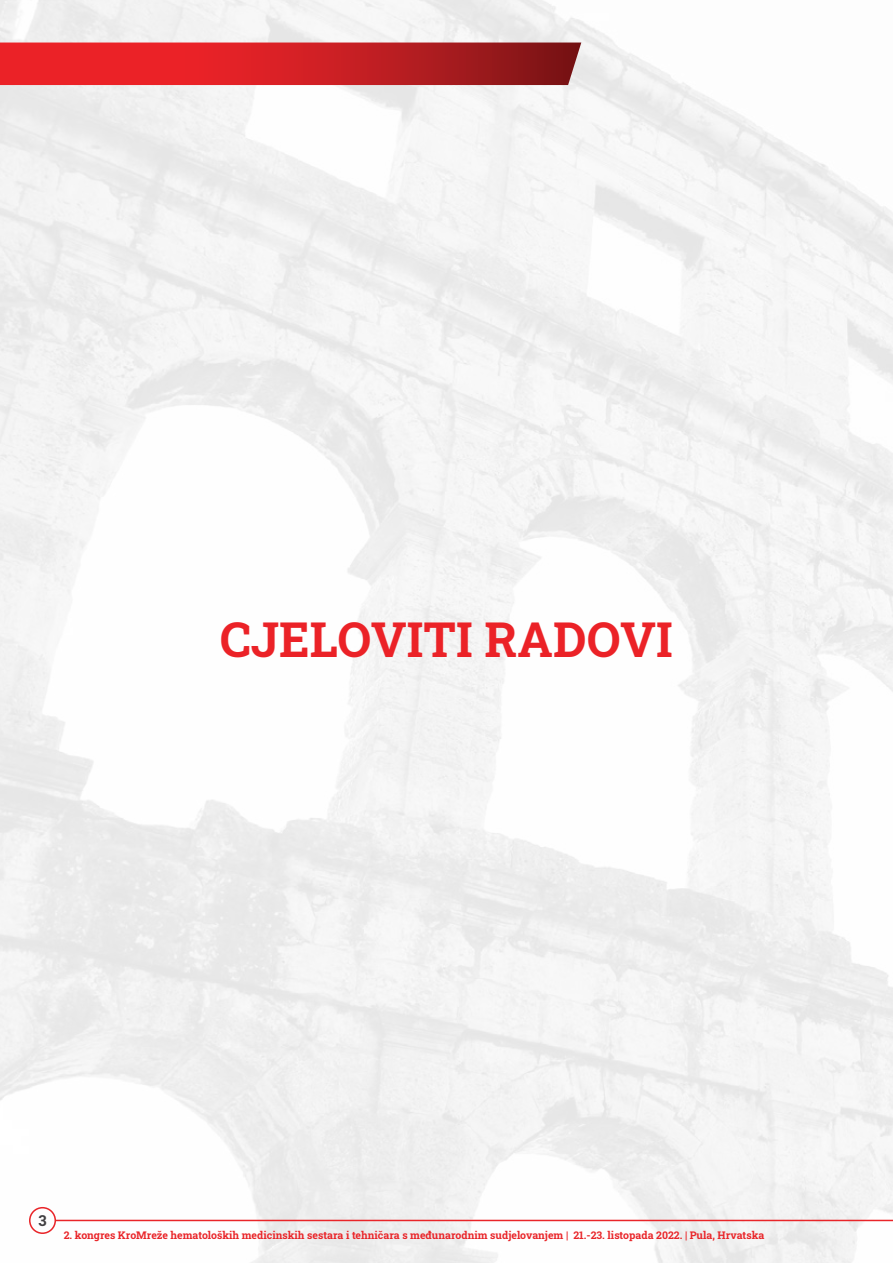
<style>
.page{position:relative;width:893px;height:1263px;background:#fff}
.page>*{position:absolute;margin:0;border:0;box-sizing:border-box;transform-origin:0 0}
.t1{font:700 48px "Roboto Slab";color:#eb2227}
.t2{font:700 15px "Roboto Slab";color:#414042}
.t3{font:700 10.5px "Roboto Slab";color:#e92529}
</style>
<div class="page">
<img style="left:0;top:0;width:893px;height:1263px">
<svg style="left:0;top:43px;width:581px;height:42px;background:#c92024"></svg>
<hr style="left:55px;top:1220px;width:838px;height:1px;background:#e92529">
<div style="left:29px;top:1207px;width:27px;height:27px;border:2px solid #e92529;border-radius:50%"></div>
<h1 class="t1" style="left:220px;top:606px;width:454px">CJELOVITI RADOVI</h1>
<h2 class="t2" style="left:38px;top:1210px;width:10px">3</h2>
<p class="t3" style="left:64px;top:1228px;width:702px">2. kongres KroMreže hematoloških medicinskih sestara i tehničara s međunarodnim sudjelovanjem | 21.-23. listopada 2022. | Pula, Hrvatska</p>
</div>
